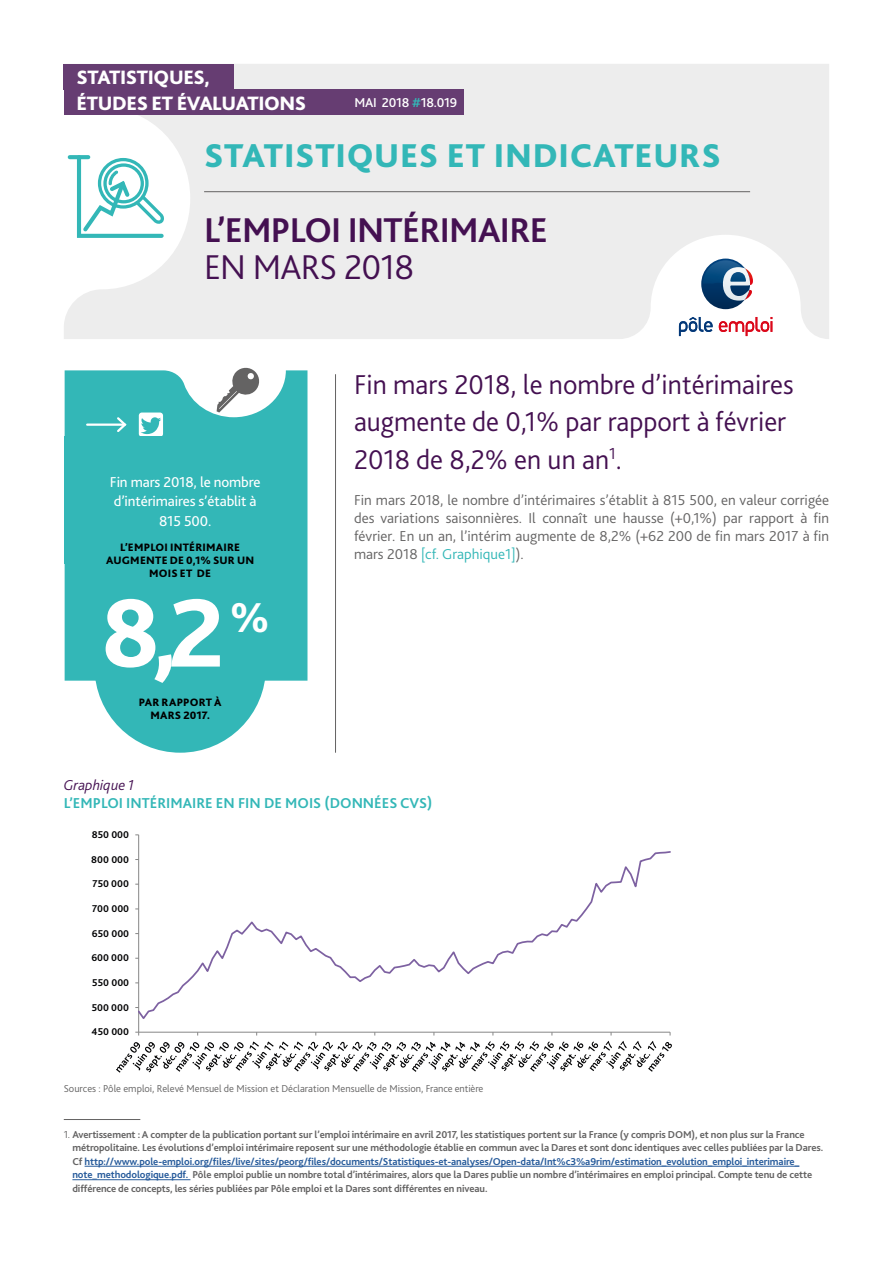
<style>
.page{position:relative;width:893px;height:1263px;background:#fff}
.page>*{position:absolute;margin:0;border:0;box-sizing:border-box;transform-origin:0 0}
.t1{font:800 101.7px "Bliss 2";color:#fff}
.t2{font:800 43.65px "Bliss 2";color:#fff}
.t3{font:700 36px "Bliss 2";letter-spacing:-.02em;color:#441051}
.t4{font:300 36px "Bliss 2";letter-spacing:-.02em;color:#441051}
.t5{font:800 34.5px "Bliss 2";letter-spacing:.02em;color:#33b7b7}
.t6{font:300 28.5px/37.5px "Bliss 2";color:#441051}
.t7{font:800 20.25px/25.5px "Bliss 2";letter-spacing:-.02em;color:#fff}
.t8{font:300 15px/18px "Bliss 2";color:#646363;text-align:justify}
.t9{font:15px/19.5px "Bliss 2";letter-spacing:-.01em;color:#fff;text-align:center}
.t10{font:700 15px "Bliss 2";color:#33b7b7}
.t11{font:italic 300 15px "Bliss 2";color:#441051}
.t12{font:500 13.5px "Bliss 2";letter-spacing:-.02em;color:#fff}
.t13{font:800 11.25px/13px "Bliss 2";letter-spacing:.02em;color:#000;text-align:center}
.t14{font:700 10.5px/13.5px "Bliss 2";letter-spacing:-.01em;color:#646363}
.t15{font:300 10.5px "Bliss 2";color:#646363}
.t16{font:700 10.35px "Bliss 2";letter-spacing:.005em;color:#020203}
.s1{color:#33b7b7}
.s2{font-weight:300}
.s3{color:#275b9b}
</style>
<div class="page">
<svg style="left:64px;top:64px;width:765px;height:275px;background:#eee"></svg>
<svg style="left:701px;top:259px;width:52px;height:50px"></svg>
<svg style="left:679px;top:317px;width:34px;height:19px"></svg>
<svg style="left:719px;top:317px;width:53px;height:19px"></svg>
<div style="left:64px;top:64px;width:170px;height:26px;background:#663d72"></div>
<div style="left:64px;top:89px;width:399px;height:26px;background:#663d72"></div>
<hr style="left:204px;top:191px;width:546px;height:1px;background:#646363">
<svg style="left:70px;top:155px;width:5px;height:4px"></svg>
<svg style="left:75px;top:153px;width:93px;height:87px"></svg>
<hr style="left:335px;top:374px;width:1px;height:379px;background:#646363">
<svg style="left:238px;top:367px;width:15px;height:3px"></svg>
<svg style="left:65px;top:370px;width:242px;height:311px;background:#4abdbd"></svg>
<svg style="left:139px;top:412px;width:24px;height:25px"></svg>
<hr style="left:87px;top:423px;width:38px;height:3px;background:#fff">
<svg style="left:115px;top:415px;width:13px;height:19px"></svg>
<div style="left:95px;top:581px;width:171px;height:172px;background:#33b7b7;border-radius:50%"></div>
<hr style="left:64px;top:1119px;width:76px;height:1px;background:#646363">
<hr style="left:85px;top:1166px;width:714px;height:1px;background:#275b9b">
<hr style="left:72px;top:1179px;width:118px;height:1px;background:#275b9b">
<hr style="left:138px;top:835px;width:1px;height:197px;background:#868686">
<hr style="left:139px;top:1032px;width:531px;height:1px;background:#868686">
<svg style="left:139px;top:850px;width:532px;height:171px"></svg>
<svg style="left:116px;top:1041px;width:556px;height:32px"></svg>
<div style="left:64px;top:437px;width:243px;height:127px;background:#33b7b7"></div>
<h3 class="t7" style="left:77px;top:65px;width:231px">STATISTIQUES,<br>ÉTUDES ET ÉVALUATIONS</h3>
<p class="t12" style="left:354px;top:94px;width:104px">MAI 2018 <span class="s1">#</span>18.019</p>
<h3 class="t5" style="left:204px;top:134px;width:518px">STATISTIQUES ET INDICATEURS</h3>
<h3 class="t3" style="left:204px;top:207px;width:345px">L’EMPLOI INTÉRIMAIRE</h3>
<h3 class="t4" style="left:204px;top:245px;width:212px">EN MARS 2018</h3>
<h3 class="t9" style="left:110px;top:472px;width:152px">Fin mars 2018, le nombre d’intérimaires s’établit à<br>815 500.</h3>
<p class="t13" style="left:106px;top:541px;width:150px">L’EMPLOI INTÉRIMAIRE<br>AUGMENTE DE 0,1% SUR UN<br>MOIS ET DE</p>
<h1 class="t1" style="left:101px;top:570px;width:125px">8,2</h1>
<h2 class="t2" style="left:230px;top:591px;width:41px">%</h2>
<p class="t13" style="left:139px;top:696px;width:84px">PAR RAPPORT À<br>MARS 2017.</p>
<h3 class="t6" style="left:354px;top:365px;width:441px">Fin mars 2018, le nombre d’intérimaires augmente de 0,1% par rapport à février<br>2018 de 8,2% en un an<sup>1</sup>.</h3>
<p class="t8" style="left:354px;top:491px;width:477px">Fin mars 2018, le nombre d’intérimaires s’établit à 815 500, en valeur corrigée des variations saisonnières. Il connaît une hausse (+0,1%) par rapport à fin février. En un an, l’intérim augmente de 8,2% (+62 200 de fin mars 2017 à fin mars 2018 <span class="s1">[cf. Graphique1]</span>).</p>
<h3 class="t11" style="left:64px;top:776px;width:72px">Graphique 1</h3>
<h3 class="t10" style="left:64px;top:794px;width:370px">L’EMPLOI INTÉRIMAIRE EN FIN DE MOIS (DONNÉES CVS)</h3>
<p class="t16" style="left:92px;top:828px;width:39px">850 000</p>
<p class="t16" style="left:91px;top:853px;width:39px">800 000</p>
<p class="t16" style="left:93px;top:877px;width:38px">750 000</p>
<p class="t16" style="left:92px;top:902px;width:39px">700 000</p>
<p class="t16" style="left:92px;top:927px;width:39px">650 000</p>
<p class="t16" style="left:91px;top:951px;width:39px">600 000</p>
<p class="t16" style="left:92px;top:976px;width:38px">550 000</p>
<p class="t16" style="left:92px;top:1001px;width:39px">500 000</p>
<p class="t16" style="left:92px;top:1025px;width:39px">450 000</p>
<p class="t15" style="left:64px;top:1082px;width:421px">Sources : Pôle emploi, Relevé Mensuel de Mission et Déclaration Mensuelle de Mission, France entière</p>
<p class="t14" style="left:72px;top:1127px;width:752px;text-indent:-9px"><span class="s2">1.</span> Avertissement : A compter de la publication portant sur l’emploi intérimaire en avril 2017, les statistiques portent sur la France (y compris DOM), et non plus sur la France métropolitaine. Les évolutions d’emploi intérimaire reposent sur une méthodologie établie en commun avec la Dares et sont donc identiques avec celles publiées par la Dares.<br>Cf <span class="s3">http://www.pole-emploi.org/files/live/sites/peorg/files/documents/Statistiques-et-analyses/Open-data/Int%c3%a9rim/estimation_evolution_emploi_interimaire_ note_methodologique.pdf.</span> Pôle emploi publie un nombre total d’intérimaires, alors que la Dares publie un nombre d’intérimaires en emploi principal. Compte tenu de cette différence de concepts, les séries publiées par Pôle emploi et la Dares sont différentes en niveau.</p>
</div>
